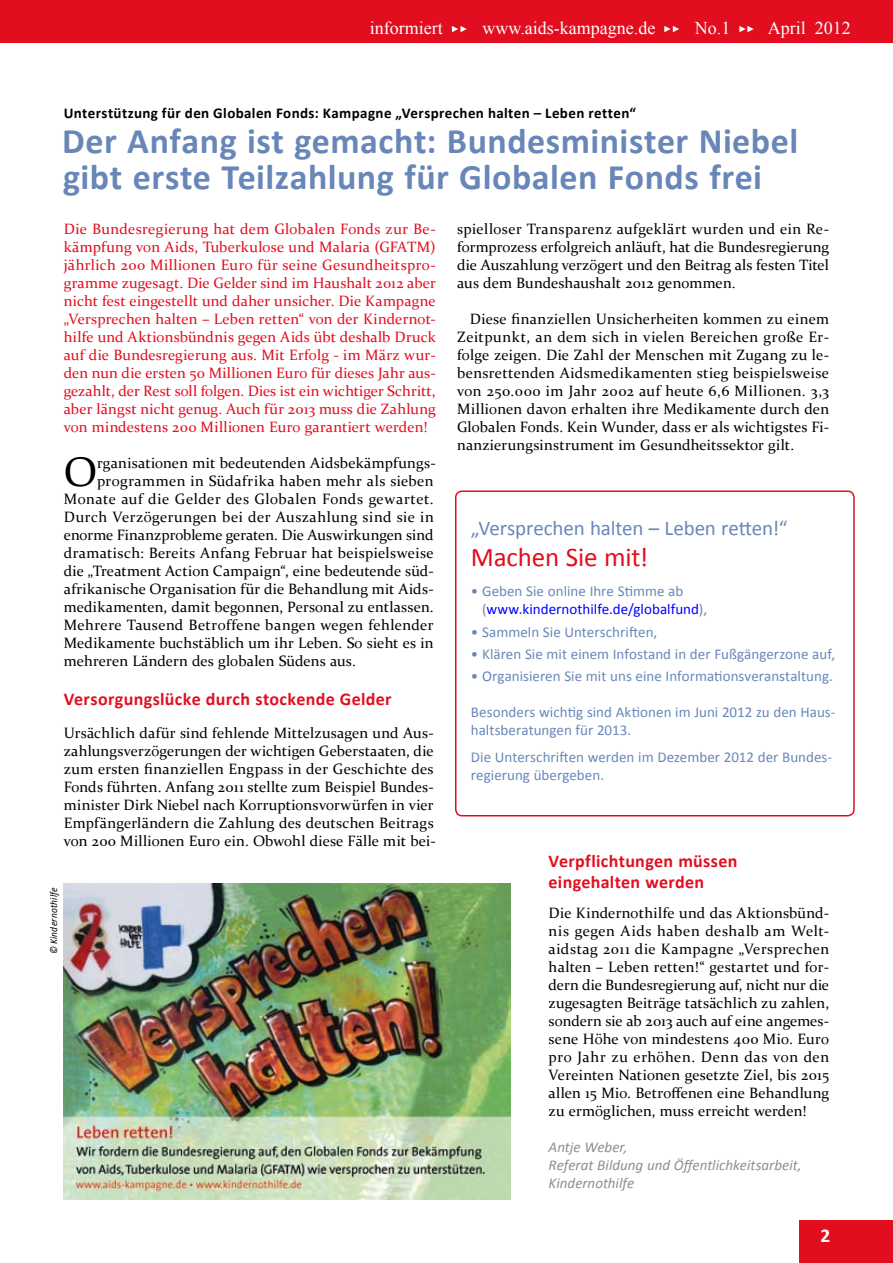
<style>
.page{position:relative;width:893px;height:1263px;background:#fff}
.page>*{position:absolute;margin:0;border:0;box-sizing:border-box;transform-origin:0 0}
.t1{font:41.4px "Constantia";color:#000}
.t2{font:700 36px/36px "Calibri";letter-spacing:.015em;color:#6886b8}
.t3{font:27px "Calibri";letter-spacing:-.005em;color:#e20e1f}
.t4{font:21px "Calibri";letter-spacing:-.005em;color:#6987b9}
.t5{font:700 19.5px "Calibri";color:#fff}
.t6{font:700 18px/21px "Calibri";letter-spacing:.02em;color:#e20e1f}
.t7{font:18px "Times New Roman";color:#fff}
.t8{font:15px/18px "Constantia";letter-spacing:.015em;color:#000;text-align:justify}
.t9{font:15px/18px "Constantia";letter-spacing:.015em;color:#e20e1f;text-align:justify}
.t10{font:15px/18px "Calibri";color:#6987b9}
.t11{font:700 15px "Calibri";letter-spacing:.025em;color:#000}
.t12{font:italic 15px/18px "Calibri";color:#918d8f}
.t13{font:15px/18px "Calibri";letter-spacing:.005em;color:#00f}
.t14{font:15px "Constantia";letter-spacing:.035em;color:#000}
.t15{font:italic 10.5px "Calibri";letter-spacing:.02em;color:#000;scale:.9 1}
.s1{color:#6987b9}
</style>
<div class="page">
<div style="left:0;top:0;width:893px;height:43px;background:#e20e1f"></div>
<svg style="left:452px;top:26px;width:15px;height:6px"></svg>
<svg style="left:664px;top:26px;width:15px;height:6px"></svg>
<svg style="left:739px;top:26px;width:15px;height:6px"></svg>
<div style="left:799px;top:1220px;width:94px;height:43px;background:#e20e1f"></div>
<img style="left:64px;top:883px;width:446px;height:316px">
<div style="left:455px;top:490px;width:400px;height:326px;border:2px solid #e20e1f;border-radius:6px"></div>
<p class="t7" style="left:370px;top:16px;width:74px">informiert</p>
<p class="t7" style="left:482px;top:16px;width:174px">www.aids-kampagne.de</p>
<p class="t7" style="left:695px;top:16px;width:37px">No.1</p>
<p class="t7" style="left:768px;top:16px;width:84px">April 2012</p>
<p class="t11" style="left:64px;top:103px;width:574px">Unterstützung für den Globalen Fonds: Kampagne „Versprechen halten – Leben retten“</p>
<h2 class="t2" style="left:62px;top:123px;width:738px">Der Anfang ist gemacht: Bundesminister Niebel gibt erste Teilzahlung für Globalen Fonds frei</h2>
<p class="t9" style="left:64px;top:219px;width:374px">Die Bundesregierung hat dem Globalen Fonds zur Be&shy;kämpfung von Aids, Tuberkulose und Malaria (GFATM) jährlich 200 Millionen Euro für seine Gesundheitspro&shy;gramme zugesagt. Die Gelder sind im Haushalt 2012 aber nicht fest eingestellt und daher unsicher. Die Kampagne „Versprechen halten – Leben retten“ von der Kindernot&shy;hilfe und Aktionsbündnis gegen Aids übt deshalb Druck auf die Bundesregierung aus. Mit Erfolg - im März wur&shy;den nun die ersten 50 Millionen Euro für dieses Jahr aus&shy;gezahlt, der Rest soll folgen. Dies ist ein wichtiger Schritt, aber längst nicht genug. Auch für 2013 muss die Zahlung von mindestens 200 Millionen Euro garantiert werden!</p>
<h1 class="t1" style="left:64px;top:444px;width:35px">O</h1>
<p class="t8" style="left:97px;top:453px;width:340px">rganisationen mit bedeutenden Aidsbekämpfungs-</p>
<p class="t8" style="left:457px;top:219px;width:374px">spielloser Transparenz aufgeklärt wurden und ein Re&shy;formprozess erfolgreich anläuft, hat die Bundesregierung die Auszahlung verzögert und den Beitrag als festen Titel aus dem Bundeshaushalt 2012 genommen.</p>
<p class="t8" style="left:457px;top:309px;width:374px;text-indent:13px">Diese finanziellen Unsicherheiten kommen zu einem Zeitpunkt, an dem sich in vielen Bereichen große Er&shy;folge zeigen. Die Zahl der Menschen mit Zugang zu le&shy;bensrettenden Aidsmedikamenten stieg beispielsweise von 250.000 im Jahr 2002 auf heute 6,6 Millionen. 3,3<br>Millionen davon erhalten ihre Medikamente durch den Globalen Fonds. Kein Wunder, dass er als wichtigstes Fi&shy;nanzierungsinstrument im Gesundheitssektor gilt.</p>
<p class="t8" style="left:97px;top:471px;width:338px">programmen in Südafrika haben mehr als sieben</p>
<p class="t8" style="left:64px;top:489px;width:371px">Monate auf die Gelder des Globalen Fonds gewartet.</p>
<p class="t14" style="left:64px;top:507px;width:371px">Durch Verzögerungen bei der Auszahlung sind sie in</p>
<p class="t8" style="left:64px;top:525px;width:371px">enorme Finanzprobleme geraten. Die Auswirkungen sind</p>
<p class="t8" style="left:64px;top:543px;width:371px">dramatisch: Bereits Anfang Februar hat beispielsweise</p>
<p class="t8" style="left:64px;top:561px;width:371px">die „Treatment Action Campaign“, eine bedeutende süd-</p>
<p class="t8" style="left:64px;top:579px;width:371px">afrikanische Organisation für die Behandlung mit Aids-</p>
<p class="t8" style="left:64px;top:597px;width:371px">medikamenten, damit begonnen, Personal zu entlassen.</p>
<p class="t8" style="left:64px;top:615px;width:371px">Mehrere Tausend Betroffene bangen wegen fehlender</p>
<p class="t8" style="left:64px;top:633px;width:371px">Medikamente buchstäblich um ihr Leben. So sieht es in</p>
<p class="t8" style="left:64px;top:651px;width:294px">mehreren Ländern des globalen Südens aus.</p>
<p class="t6" style="left:64px;top:689px;width:329px">Versorgungslücke durch stockende Gelder</p>
<p class="t8" style="left:64px;top:723px;width:374px;text-align:left">Ursächlich dafür sind fehlende Mittelzusagen und Aus&shy;zahlungsverzögerungen der wichtigen Geberstaaten, die zum ersten finanziellen Engpass in der Geschichte des Fonds führten. Anfang 2011 stellte zum Beispiel Bundes&shy;minister Dirk Niebel nach Korruptionsvorwürfen in vier Empfängerländern die Zahlung des deutschen Beitrags von 200 Millionen Euro ein. Obwohl diese Fälle mit bei-</p>
<h3 class="t4" style="left:471px;top:514px;width:318px">„Versprechen halten – Leben retten!“</h3>
<h3 class="t3" style="left:471px;top:540px;width:179px">Machen Sie mit!</h3>
<p class="t13" style="left:482px;top:582px;width:226px;text-indent:-11px"><span class="s1">• Geben Sie online Ihre Stimme ab (</span>www.kindernothilfe.de/globalfund<span class="s1">),</span></p>
<p class="t10" style="left:471px;top:623px;width:188px">• Sammeln Sie Unterschriften,</p>
<p class="t10" style="left:471px;top:645px;width:366px">• Klären Sie mit einem Infostand in der Fußgängerzone auf,</p>
<p class="t10" style="left:471px;top:667px;width:363px">• Organisieren Sie mit uns eine Informationsveranstaltung.</p>
<p class="t10" style="left:471px;top:703px;width:366px">Besonders wichtig sind Aktionen im Juni 2012 zu den Haus&shy;haltsberatungen für 2013.</p>
<p class="t10" style="left:471px;top:748px;width:363px">Die Unterschriften werden im Dezember 2012 der Bundes&shy;regierung übergeben.</p>
<p class="t15" style="left:46px;top:954px;width:76px;rotate:-90deg">© Kindernothilfe</p>
<p class="t6" style="left:549px;top:851px;width:190px">Verpflichtungen müssen eingehalten werden</p>
<p class="t8" style="left:549px;top:903px;width:282px">Die Kindernothilfe und das Aktionsbünd&shy;nis gegen Aids haben deshalb am Welt&shy;aidstag 2011 die Kampagne „Versprechen halten – Leben retten!“ gestartet und for&shy;dern die Bundesregierung auf, nicht nur die zugesagten Beiträge tatsächlich zu zahlen, sondern sie ab 2013 auch auf eine angemes&shy;sene Höhe von mindestens 400 Mio. Euro pro Jahr zu erhöhen. Denn das von den Vereinten Nationen gesetzte Ziel, bis 2015 allen 15 Mio. Betroffenen eine Behandlung zu ermöglichen, muss erreicht werden!</p>
<p class="t12" style="left:549px;top:1137px;width:254px">Antje Weber,<br>Referat Bildung und Öffentlichkeitsarbeit,<br>Kindernothilfe</p>
<h3 class="t5" style="left:820px;top:1223px;width:11px">2</h3>
</div>
